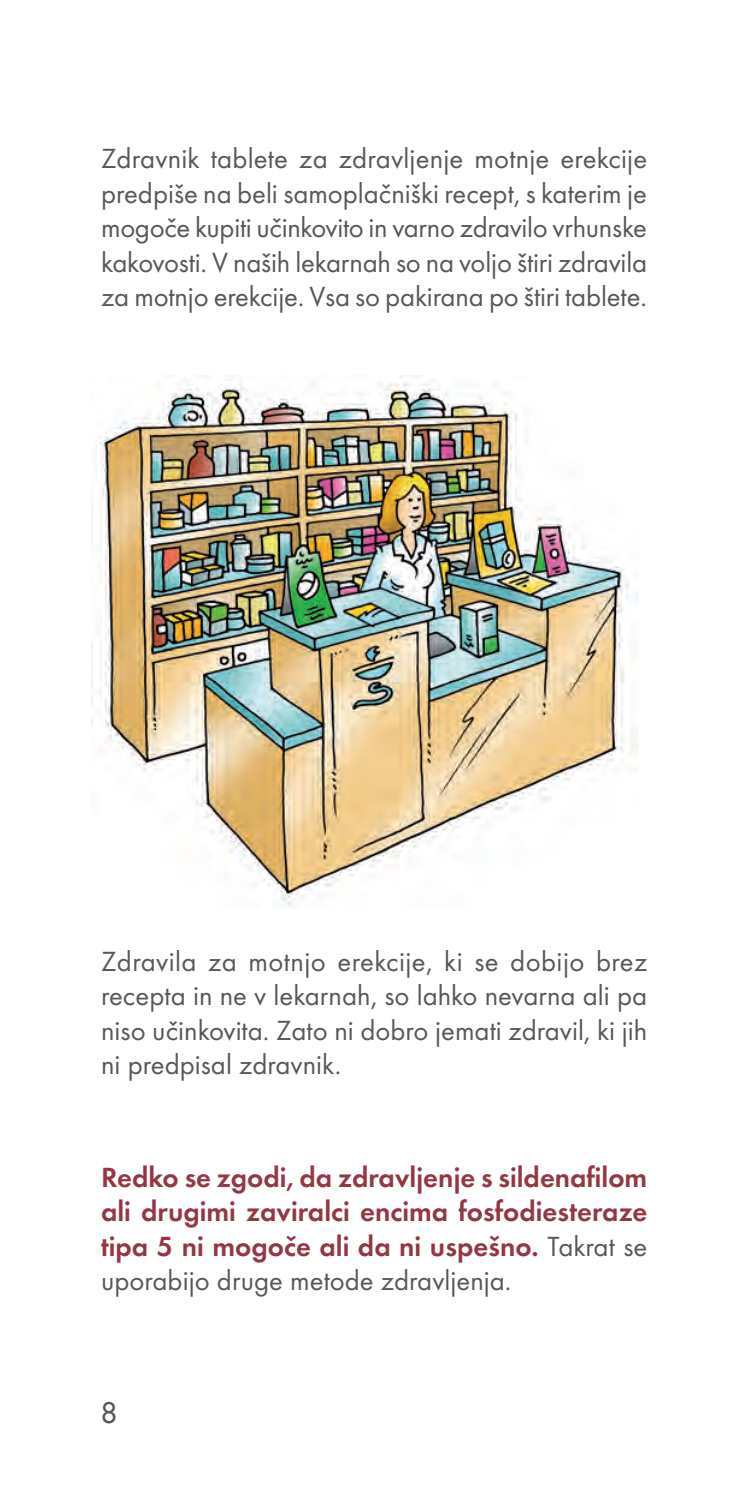
<style>
.page{position:relative;width:747px;height:1493px;background:#fff}
.page>*{position:absolute;margin:0;border:0;box-sizing:border-box;transform-origin:0 0}
.t1{font:28.75px/34.5px "Futura TEE";color:#57585a;text-align:justify}
.t2{font:28.75px/34.5px "Futura TOT Dem";color:#953743;text-align:justify}
.t3{font:27.5px "SS Futura";color:#57585a}
.s1{font-family:"Futura TEE";color:#57585a}
</style>
<div class="page">
<img style="left:92px;top:375px;width:546px;height:532px">
<p class="t1" style="left:101px;top:141px;width:547px">Zdravnik tablete za zdravljenje motnje erekcije predpiše na beli samoplačniški recept, s katerim je mogoče kupiti učinkovito in varno zdravilo vrhunske kakovosti. V naših lekarnah so na voljo štiri zdravila za motnjo erekcije. Vsa so pakirana po štiri tablete.</p>
<p class="t1" style="left:101px;top:943px;width:547px">Zdravila za motnjo erekcije, ki se dobijo brez recepta in ne v lekarnah, so lahko nevarna ali pa niso učinkovita. Zato ni dobro jemati zdravil, ki jih ni predpisal zdravnik.</p>
<p class="t2" style="left:101px;top:1159px;width:547px">Redko se zgodi, da zdravljenje s sildenafilom ali drugimi zaviralci encima fosfodiesteraze tipa 5 ni mogoče ali da ni uspešno. <span class="s1">Takrat se</span></p>
<p class="t1" style="left:101px;top:1263px;width:411px">uporabijo druge metode zdravljenja.</p>
<p class="t3" style="left:101px;top:1394px;width:17px">8</p>
</div>
